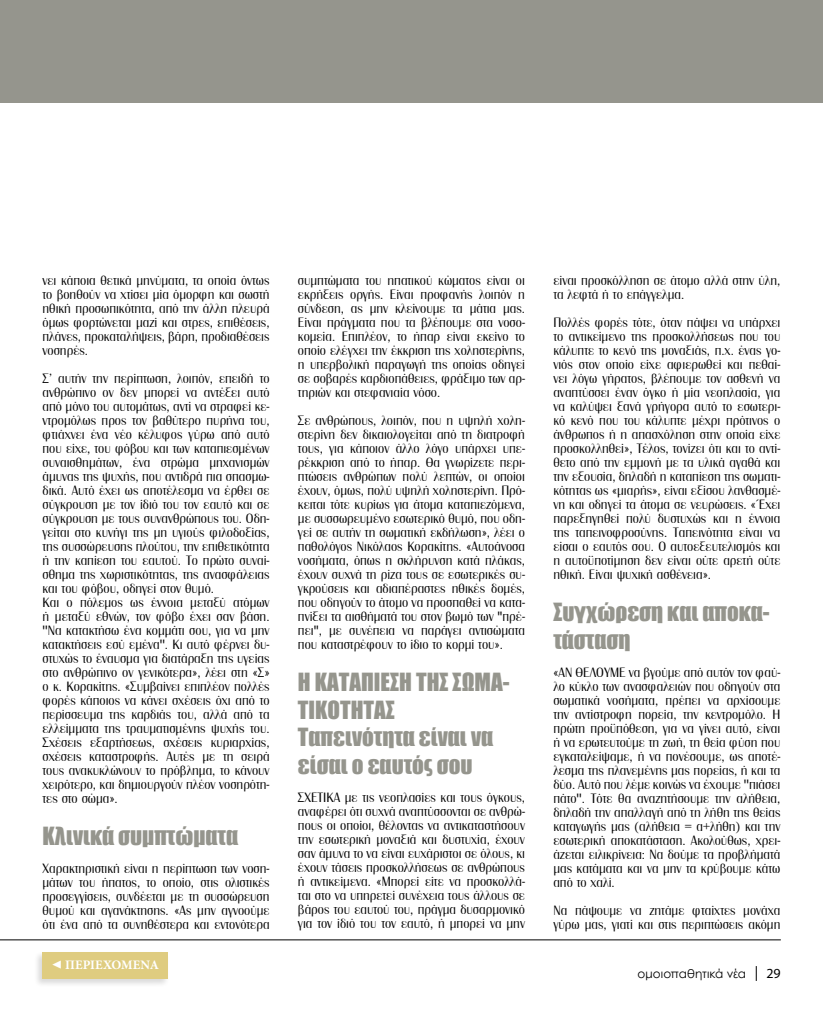
<style>
.page{position:relative;width:823px;height:1021px;background:#fff}
.page>*{position:absolute;margin:0;border:0;box-sizing:border-box;transform-origin:0 0}
.t1{font:23px/27.6px "Impact";color:#95958d}
.t2{font:14px/14px "CF Bright White";color:#000;text-align:justify}
.t3{font:13.9px "Myriad Pro";color:#000}
.t4{font:700 13px "Minion Pro";letter-spacing:.005em;color:#fff}
.t5{font:12px "Century Gothic";color:#000}
.s1{font-weight:400;font-style:italic;font-size:17.3px}
</style>
<div class="page">
<svg style="left:755px;top:966px;width:1px;height:14px"></svg>
<hr style="left:0;top:939px;width:780px;height:1px;background:#000">
<div style="left:0;top:0;width:822px;height:103px;background:#95958d"></div>
<div style="left:34px;top:950px;width:136px;height:38px;background:#000;opacity:.3"></div>
<div style="left:43px;top:951px;width:125px;height:27px;background:#dfcc80"></div>
<p class="t2" style="left:43px;top:273px;width:228px">νει κάποια θετικά μηνύματα, τα οποία όντως το βοηθούν να χτίσει μία όμορφη και σωστή ηθική προσωπικότητα, από την άλλη πλευρά όμως φορτώνεται μαζί και στρες, επιθέσεις, πλάνες, προκαταλήψεις, βάρη, προδιαθέσεις νοσηρές.</p>
<p class="t2" style="left:43px;top:371px;width:228px;text-align:left">Σ’ αυτήν την περίπτωση, λοιπόν, επειδή το ανθρώπινο ον δεν μπορεί να αντέξει αυτό από μόνο του αυτομάτως, αντί να στραφεί κε&shy;ντρομόλως προς τον βαθύτερο πυρήνα του, φτιάχνει ένα νέο κέλυφος γύρω από αυτό που είχε, του φόβου και των καταπιεσμένων συναισθημάτων, ένα στρώμα μηχανισμών άμυνας της ψυχής, που αντιδρά πια σπασμω&shy;δικά. Αυτό έχει ως αποτέλεσμα να έρθει σε σύγκρουση με τον ίδιό του τον εαυτό και σε σύγκρουση με τους συνανθρώπους του. Οδη&shy;γείται στο κυνήγι της μη υγιούς φιλοδοξίας, της συσσώρευσης πλούτου, την επιθετικότητα ή την καπίεση του εαυτού. Το πρώτο συναί&shy;σθημα της χωριστικότητας, της ανασφάλειας και του φόβου, οδηγεί στον θυμό.<br>Και ο πόλεμος ως έννοια μεταξύ ατόμων ή μεταξύ εθνών, τον φόβο έχει σαν βάση. ''Να κατακτήσω ένα κομμάτι σου, για να μην κατακτήσεις εσύ εμένα''. Κι αυτό φέρνει δυ&shy;στυχώς το έναυσμα για διατάραξη της υγείας στο ανθρώπινο ον γενικότερα», λέει στη «Σ» ο κ. Κορακίτης. «Συμβαίνει επιπλέον πολλές φορές κάποιος να κάνει σχέσεις όχι από το περίσσευμα της καρδιάς του, αλλά από τα ελλείμματα της τραυματισμένης ψυχής του.<br>Σχέσεις εξαρτήσεως, σχέσεις κυριαρχίας, σχέσεις καταστροφής. Αυτές με τη σειρά τους ανακυκλώνουν το πρόβλημα, το κάνουν χειρότερο, και δημιουργούν πλέον νοσηρότη&shy;τες στο σώμα».</p>
<h1 class="t1" style="left:43px;top:821px;width:197px">Κλινικά συμπτώματα</h1>
<p class="t2" style="left:43px;top:861px;width:228px">Χαρακτηριστική είναι η περίπτωση των νοση&shy;μάτων του ήπατος, το οποίο, στις ολιστικές προσεγγίσεις, συνδέεται με τη συσσώρευση θυμού και αγανάκτησης. «Ας μην αγνοούμε ότι ένα από τα συνηθέστερα και εντονότερα</p>
<p class="t4" style="left:52px;top:956px;width:109px"><span class="s1">◀</span> ΠΕΡΙΕΧΟΜΕΝΑ</p>
<p class="t2" style="left:298px;top:273px;width:228px">συμπτώματα του ηπατικού κώματος είναι οι εκρήξεις οργής. Είναι προφανής λοιπόν η σύνδεση, ας μην κλείνουμε τα μάτια μας.<br>Είναι πράγματα που τα βλέπουμε στα νοσο&shy;κομεία. Επιπλέον, το ήπαρ είναι εκείνο το οποίο ελέγχει την έκκριση της χοληστερίνης, η υπερβολική παραγωγή της οποίας οδηγεί σε σοβαρές καρδιοπάθειες, φράξιμο των αρ&shy;τηριών και στεφανιαία νόσο.</p>
<p class="t2" style="left:298px;top:413px;width:228px">Σε ανθρώπους, λοιπόν, που η υψηλή χολη&shy;στερίνη δεν δικαιολογείται από τη διατροφή τους, για κάποιον άλλο λόγο υπάρχει υπε&shy;ρέκκριση από το ήπαρ. Θα γνωρίζετε περι&shy;πτώσεις ανθρώπων πολύ λεπτών, οι οποίοι έχουν, όμως, πολύ υψηλή χοληστερίνη. Πρό&shy;κειται τότε κυρίως για άτομα καταπιεζόμενα, με συσσωρευμένο εσωτερικό θυμό, που οδη&shy;γεί σε αυτήν τη σωματική εκδήλωση», λέει ο παθολόγος Νικόλαος Κορακίτης. «Αυτοάνοσα νοσήματα, όπως η σκλήρυνση κατά πλάκας, έχουν συχνά τη ρίζα τους σε εσωτερικές συ&shy;γκρούσεις και αδιαπέραστες ηθικές δομές, που οδηγούν το άτομο να προσπαθεί να κατα&shy;πνίξει τα αισθήματά του στον βωμό των ''πρέ&shy;πει'', με συνέπεια να παράγει αντισώματα που καταστρέφουν το ίδιο το κορμί του».</p>
<h1 class="t1" style="left:298px;top:667px;width:213px">Η ΚΑΤΑΠΙΕΣΗ ΤΗΣ ΣΩΜΑ-<br>ΤΙΚΟΤΗΤΑΣ<br>Ταπεινότητα είναι να είσαι ο εαυτός σου</h1>
<p class="t2" style="left:298px;top:789px;width:228px">ΣΧΕΤΙΚΑ με τις νεοπλασίες και τους όγκους, αναφέρει ότι συχνά αναπτύσσονται σε ανθρώ&shy;πους οι οποίοι, θέλοντας να αντικαταστήσουν την εσωτερική μοναξιά και δυστυχία, έχουν σαν άμυνα το να είναι ευχάριστοι σε όλους, κι έχουν τάσεις προσκολλήσεως σε ανθρώπους ή αντικείμενα. «Μπορεί είτε να προσκολλά&shy;ται στο να υπηρετεί συνέχεια τους άλλους σε βάρος του εαυτού του, πράγμα δυσαρμονικό για τον ίδιό του τον εαυτό, ή μπορεί να μην</p>
<p class="t2" style="left:553px;top:273px;width:228px">είναι προσκόλληση σε άτομο αλλά στην ύλη, τα λεφτά ή το επάγγελμα.</p>
<p class="t2" style="left:553px;top:315px;width:228px">Πολλές φορές τότε, όταν πάψει να υπάρχει το αντικείμενο της προσκολλήσεως που του κάλυπτε το κενό της μοναξιάς, π.χ. ένας γο&shy;νιός στον οποίο είχε αφιερωθεί και πεθαί&shy;νει λόγω γήρατος, βλέπουμε τον ασθενή να αναπτύσσει έναν όγκο ή μία νεοπλασία, για να καλύψει ξανά γρήγορα αυτό το εσωτερι&shy;κό κενό που του κάλυπτε μέχρι πρότινος ο άνθρωπος ή η απασχόληση στην οποία είχε προσκολληθεί», Τέλος, τονίζει ότι και το αντί&shy;θετο από την εμμονή με τα υλικά αγαθά και την εξουσία, δηλαδή η καταπίεση της σωματι&shy;κότητας ως «μιαρής», είναι εξίσου λανθασμέ&shy;νη και οδηγεί τα άτομα σε νευρώσεις. «Έχει παρεξηγηθεί πολύ δυστυχώς και η έννοια της ταπεινοφροσύνης. Ταπεινότητα είναι να είσαι ο εαυτός σου. Ο αυτοεξευτελισμός και η αυτοϋποτίμηση δεν είναι ούτε αρετή ούτε ηθική. Είναι ψυχική ασθένεια».</p>
<h1 class="t1" style="left:553px;top:597px;width:218px">Συγχώρεση και αποκα&shy;τάσταση</h1>
<p class="t2" style="left:553px;top:664px;width:228px">«ΑΝ ΘΕΛΟΥΜΕ να βγούμε από αυτόν τον φαύ&shy;λο κύκλο των ανασφαλειών που οδηγούν στα σωματικά νοσήματα, πρέπει να αρχίσουμε την αντίστροφη πορεία, την κεντρομόλο. Η πρώτη προϋπόθεση, για να γίνει αυτό, είναι ή να ερωτευτούμε τη ζωή, τη θεία φύση που εγκαταλείψαμε, ή να πονέσουμε, ως αποτέ&shy;λεσμα της πλανεμένης μας πορείας, ή και τα δύο. Αυτό που λέμε κοινώς να έχουμε ''πιάσει πάτο''. Τότε θα αναζητήσουμε την αλήθεια, δηλαδή την απαλλαγή από τη λήθη της θείας καταγωγής μας (αλήθεια = α+λήθη) και την εσωτερική αποκατάσταση. Ακολούθως, χρει&shy;άζεται ειλικρίνεια: Να δούμε τα προβλήματά μας κατάματα και να μην τα κρύβουμε κάτω από το χαλί.</p>
<p class="t2" style="left:553px;top:902px;width:228px">Να πάψουμε να ζητάμε φταίχτες μονάχα γύρω μας, γιατί και στις περιπτώσεις ακόμη</p>
<p class="t5" style="left:637px;top:965px;width:110px">ομοιοπαθητικά νέα</p>
<p class="t3" style="left:766px;top:965px;width:16px">29</p>
</div>
